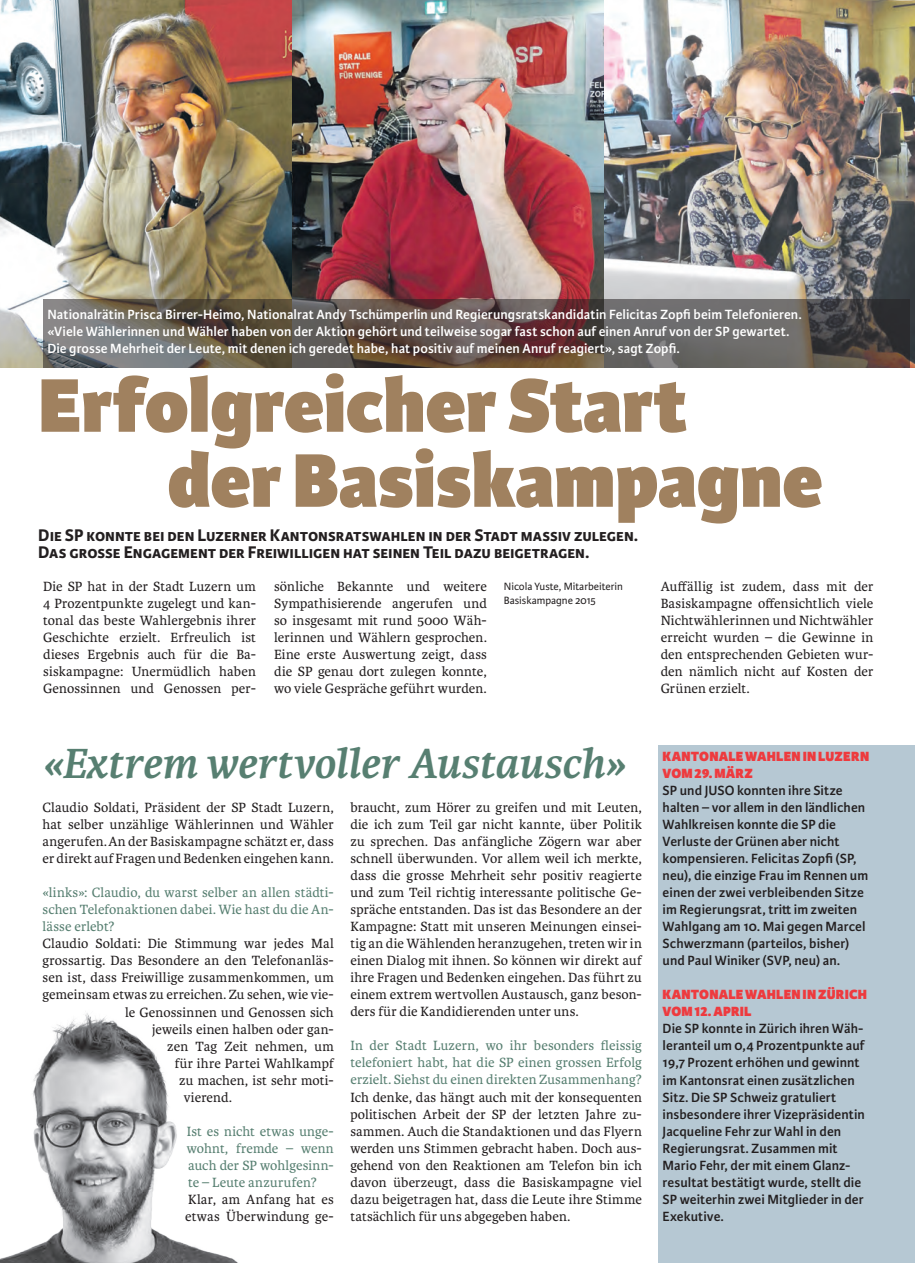
<style>
.page{position:relative;width:915px;height:1263px;background:#fff}
.page>*{position:absolute;margin:0;border:0;box-sizing:border-box;transform-origin:0 0}
.t1{font:800 81px/75px "Karmina Sans";color:#a0815f}
.t2{font:italic 700 45px "Karmina";letter-spacing:-.005em;color:#577f71}
.t3{font:700 18px/17px "Karmina Sans";color:#231f20}
.t4{font:14.25px/17px "Karmina";letter-spacing:.01em;color:#231f20;text-align:justify}
.t5{font:600 14.25px/17px "Karmina Sans";letter-spacing:.005em;color:#231f20}
.t6{font:600 14.25px/17px "Karmina Sans";letter-spacing:.005em;color:#fff}
.t7{font:14.25px/17px "Karmina";letter-spacing:.005em;color:#577f71;text-align:justify}
.t8{font:800 14.25px/17px "Karmina Sans";letter-spacing:.015em;color:#ee3a3e}
.t9{font:11.25px/14.2px "Karmina Sans";color:#231f20}
</style>
<div class="page">
<img style="left:0;top:0;width:914px;height:367px">
<div style="left:658px;top:746px;width:256px;height:517px;background:#b6c8d3"></div>
<svg style="left:43px;top:299px;width:866px;height:68px"></svg>
<img style="left:0;top:1013px;width:238px;height:250px">
<p class="t6" style="left:47px;top:306px;width:755px">Nationalrätin Prisca Birrer-Heimo, Nationalrat Andy Tschümperlin und Regierungsratskandidatin Felicitas Zopfi beim Telefonieren. «Viele Wählerinnen und Wähler haben von der Aktion gehört und teilweise sogar fast schon auf einen Anruf von der SP gewartet.<br>Die grosse Mehrheit der Leute, mit denen ich geredet habe, hat positiv auf meinen Anruf reagiert», sagt Zopfi.</p>
<h1 class="t1" style="left:167px;top:371px;width:656px;text-indent:-129px">Erfolgreicher Start<br>der Basiskampagne</h1>
<p class="t3" style="left:38px;top:527px;width:601px">Die SP konnte bei den Luzerner Kantonsratswahlen in der Stadt massiv zulegen.<br>Das grosse Engagement der Freiwilligen hat seinen Teil dazu beigetragen.</p>
<p class="t4" style="left:43px;top:578px;width:214px">Die SP hat in der Stadt Luzern um 4 Prozentpunkte zugelegt und kan&shy;tonal das beste Wahlergebnis ihrer Geschichte erzielt. Erfreulich ist dieses Ergebnis auch für die Ba&shy;siskampagne: Unermüdlich haben Genossinnen und Genossen per-</p>
<p class="t4" style="left:274px;top:578px;width:214px">sönliche Bekannte und weitere Sympathisierende angerufen und so insgesamt mit rund 5000 Wäh&shy;lerinnen und Wählern gesprochen.<br>Eine erste Auswertung zeigt, dass die SP genau dort zulegen konnte, wo viele Gespräche geführt wurden.</p>
<p class="t4" style="left:660px;top:578px;width:214px">Auffällig ist zudem, dass mit der Basiskampagne offensichtlich viele Nichtwählerinnen und Nichtwähler erreicht wurden – die Gewinne in den entsprechenden Gebieten wur&shy;den nämlich nicht auf Kosten der Grünen erzielt.</p>
<p class="t9" style="left:503px;top:580px;width:120px">Nicola Yuste, Mitarbeiterin<br>Basiskampagne 2015</p>
<h2 class="t2" style="left:43px;top:738px;width:583px">«Extrem wertvoller Austausch»</h2>
<p class="t4" style="left:43px;top:799px;width:293px">Claudio Soldati, Präsident der SP Stadt Luzern, hat selber unzählige Wählerinnen und Wähler angerufen. An der Basiskampagne schätzt er, dass er direkt auf Fragen und Bedenken eingehen kann.</p>
<p class="t7" style="left:43px;top:884px;width:292px">«links»: Claudio, du warst selber an allen städti&shy;schen Telefonaktionen dabei. Wie hast du die An&shy;lässe erlebt?</p>
<p class="t4" style="left:43px;top:935px;width:293px">Claudio Soldati: Die Stimmung war jedes Mal</p>
<p class="t4" style="left:43px;top:952px;width:292px">grossartig. Das Besondere an den Telefonanläs-</p>
<p class="t4" style="left:43px;top:969px;width:292px">sen ist, dass Freiwillige zusammenkommen, um</p>
<p class="t4" style="left:43px;top:986px;width:292px">gemeinsam etwas zu erreichen. Zu sehen, wie vie-</p>
<p class="t4" style="left:125px;top:1003px;width:210px">le Genossinnen und Genossen sich</p>
<p class="t4" style="left:152px;top:1021px;width:183px">jeweils einen halben oder gan-</p>
<p class="t4" style="left:167px;top:1038px;width:168px">zen Tag Zeit nehmen, um</p>
<p class="t4" style="left:175px;top:1055px;width:161px">für ihre Partei Wahlkampf</p>
<p class="t4" style="left:179px;top:1072px;width:156px">zu machen, ist sehr moti-</p>
<p class="t4" style="left:184px;top:1089px;width:50px">vierend.</p>
<p class="t7" style="left:187px;top:1123px;width:149px">Ist es nicht etwas unge&shy;wohnt, fremde – wenn auch der SP wohlgesinn&shy;te – Leute anzurufen?</p>
<p class="t4" style="left:185px;top:1191px;width:150px">Klar, am Anfang hat es etwas Überwindung ge-</p>
<p class="t4" style="left:350px;top:799px;width:293px">braucht, zum Hörer zu greifen und mit Leuten, die ich zum Teil gar nicht kannte, über Politik zu sprechen. Das anfängliche Zögern war aber schnell überwunden. Vor allem weil ich merkte, dass die grosse Mehrheit sehr positiv reagierte und zum Teil richtig interessante politische Ge&shy;spräche entstanden. Das ist das Besondere an der Kampagne: Statt mit unseren Meinungen einsei&shy;tig an die Wählenden heranzugehen, treten wir in einen Dialog mit ihnen. So können wir direkt auf ihre Fragen und Bedenken eingehen. Das führt zu einem extrem wertvollen Austausch, ganz beson&shy;ders für die Kandidierenden unter uns.</p>
<p class="t7" style="left:350px;top:1037px;width:293px">In der Stadt Luzern, wo ihr besonders fleissig telefoniert habt, hat die SP einen grossen Erfolg erzielt. Siehst du einen direkten Zusammenhang?</p>
<p class="t4" style="left:350px;top:1088px;width:293px">Ich denke, das hängt auch mit der konsequenten politischen Arbeit der SP der letzten Jahre zu&shy;sammen. Auch die Standaktionen und das Flyern werden uns Stimmen gebracht haben. Doch aus&shy;gehend von den Reaktionen am Telefon bin ich davon überzeugt, dass die Basiskampagne viel dazu beigetragen hat, dass die Leute ihre Stimme tatsächlich für uns abgegeben haben.</p>
<p class="t8" style="left:662px;top:749px;width:208px">KANTONALE WAHLEN IN LUZERN<br>VOM 29. MÄRZ</p>
<p class="t5" style="left:662px;top:782px;width:207px">SP und JUSO konnten ihre Sitze halten – vor allem in den ländlichen Wahlkreisen konnte die SP die Verluste der Grünen aber nicht kompensieren. Felicitas Zopfi (SP, neu), die einzige Frau im Rennen um einen der zwei verbleibenden Sitze im Regierungsrat, tritt im zweiten Wahlgang am 10. Mai gegen Marcel Schwerzmann (parteilos, bisher) und Paul Winiker (SVP, neu) an.</p>
<p class="t8" style="left:662px;top:987px;width:206px">KANTONALE WAHLEN IN ZÜRICH<br>VOM 12. APRIL</p>
<p class="t5" style="left:662px;top:1020px;width:204px">Die SP konnte in Zürich ihren Wäh&shy;leranteil um 0,4 Prozentpunkte auf<br>19,7 Prozent erhöhen und gewinnt im Kantonsrat einen zusätzlichen<br>Sitz. Die SP Schweiz gratuliert insbesondere ihrer Vizepräsidentin<br>Jacqueline Fehr zur Wahl in den<br>Regierungsrat. Zusammen mit<br>Mario Fehr, der mit einem Glanz&shy;resultat bestätigt wurde, stellt die<br>SP weiterhin zwei Mitglieder in der<br>Exekutive.</p>
</div>
